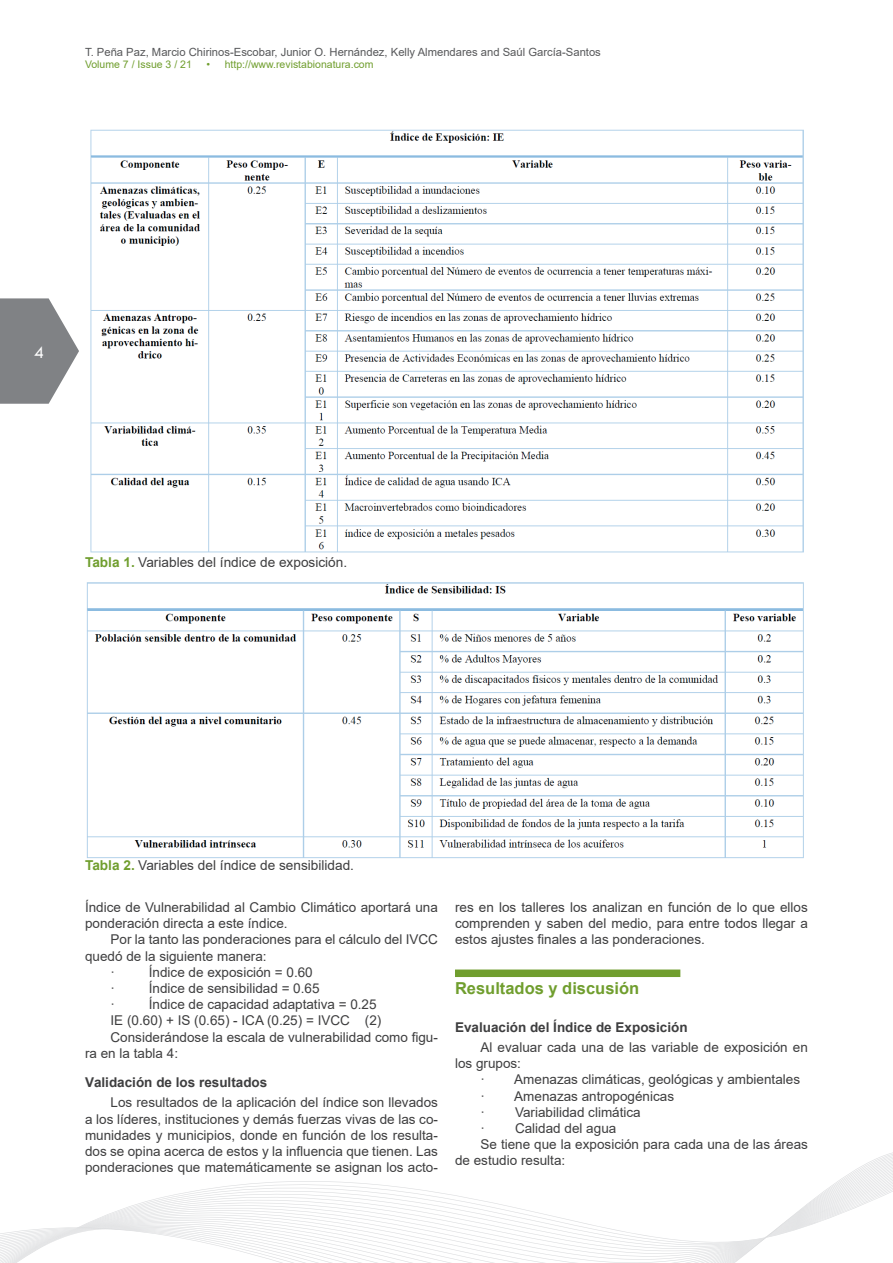
<style>
.page{position:relative;width:893px;height:1263px;background:#fff}
.page>*{position:absolute;margin:0;border:0;box-sizing:border-box;transform-origin:0 0}
.t1{font:18px "Tw Cen";color:#fff}
.t2{font:700 16.5px "Arial";color:#709e2e}
.t3{font:13.65px "Arial";color:#3e3e3f}
.t4{font:13.5px/16.2px "Arial";color:#3e3e3f}
.t5{font:700 13.5px "Arial";color:#3e3e3f}
.t6{font:11.25px "Arial";color:#57585a}
.t7{font:10.5px "Arial";color:#709e2e}
.s1{font-weight:700;color:#709e2e}
</style>
<div class="page">
<svg style="left:0;top:298px;width:79px;height:106px"></svg>
<svg style="left:0;top:1152px;width:893px;height:111px"></svg>
<div style="left:455px;top:969px;width:225px;height:8px;background:#709e2e"></div>
<img style="left:90px;top:129px;width:714px;height:424px">
<img style="left:86px;top:582px;width:718px;height:277px">
<p class="t6" style="left:85px;top:44px;width:517px">T. Peña Paz, Marcio Chirinos-Escobar, Junior O. Hernández, Kelly Almendares and Saúl García-Santos</p>
<p class="t7" style="left:85px;top:57px;width:108px">Volume 7 / Issue 3 / 21</p>
<p class="t7" style="left:206px;top:57px;width:169px">• http://www.revistabionatura.com</p>
<h1 class="t1" style="left:34px;top:341px;width:11px">4</h1>
<p class="t3" style="left:85px;top:552px;width:264px"><span class="s1">Tabla 1.</span> Variables del índice de exposición.</p>
<p class="t3" style="left:85px;top:856px;width:271px"><span class="s1">Tabla 2.</span> Variables del índice de sensibilidad.</p>
<p class="t4" style="left:85px;top:899px;width:354px">Índice de Vulnerabilidad al Cambio Climático aportará una ponderación directa a este índice.</p>
<p class="t4" style="left:111px;top:931px;width:329px">Por la tanto las ponderaciones para el cálculo del IVCC</p>
<p class="t4" style="left:85px;top:948px;width:183px">quedó de la siguiente manera:</p>
<p class="t4" style="left:111px;top:964px;width:6px">·</p>
<p class="t4" style="left:149px;top:964px;width:165px">Índice de exposición = 0.60</p>
<p class="t4" style="left:111px;top:980px;width:6px">·</p>
<p class="t4" style="left:149px;top:980px;width:172px">Índice de sensibilidad = 0.65</p>
<p class="t4" style="left:111px;top:996px;width:6px">·</p>
<p class="t4" style="left:149px;top:996px;width:229px">Índice de capacidad adaptativa = 0.25</p>
<p class="t4" style="left:111px;top:1012px;width:272px">IE (0.60) + IS (0.65) - ICA (0.25) = IVCC (2)</p>
<p class="t4" style="left:111px;top:1029px;width:329px">Considerándose la escala de vulnerabilidad como figu-</p>
<p class="t4" style="left:85px;top:1045px;width:95px">ra en la tabla 4:</p>
<p class="t5" style="left:85px;top:1073px;width:184px">Validación de los resultados</p>
<p class="t4" style="left:85px;top:1094px;width:354px;text-align:justify;text-indent:26px">Los resultados de la aplicación del índice son llevados a los líderes, instituciones y demás fuerzas vivas de las co&shy;munidades y municipios, donde en función de los resulta&shy;dos se opina acerca de estos y la influencia que tienen. Las ponderaciones que matemáticamente se asignan los acto-</p>
<p class="t4" style="left:455px;top:899px;width:354px;text-align:justify">res en los talleres los analizan en función de lo que ellos comprenden y saben del medio, para entre todos llegar a estos ajustes finales a las ponderaciones.</p>
<p class="t2" style="left:455px;top:976px;width:186px">Resultados y discusión</p>
<p class="t5" style="left:455px;top:1017px;width:234px">Evaluación del Índice de Exposición</p>
<p class="t4" style="left:455px;top:1039px;width:354px;text-indent:26px">Al evaluar cada una de las variable de exposición en los grupos:</p>
<p class="t4" style="left:480px;top:1071px;width:321px">· Amenazas climáticas, geológicas y ambientales</p>
<p class="t4" style="left:480px;top:1088px;width:195px">· Amenazas antropogénicas</p>
<p class="t4" style="left:480px;top:1104px;width:162px">· Variabilidad climática</p>
<p class="t4" style="left:480px;top:1120px;width:137px">· Calidad del agua</p>
<p class="t4" style="left:480px;top:1136px;width:329px">Se tiene que la exposición para cada una de las áreas</p>
<p class="t4" style="left:455px;top:1152px;width:112px">de estudio resulta:</p>
</div>
